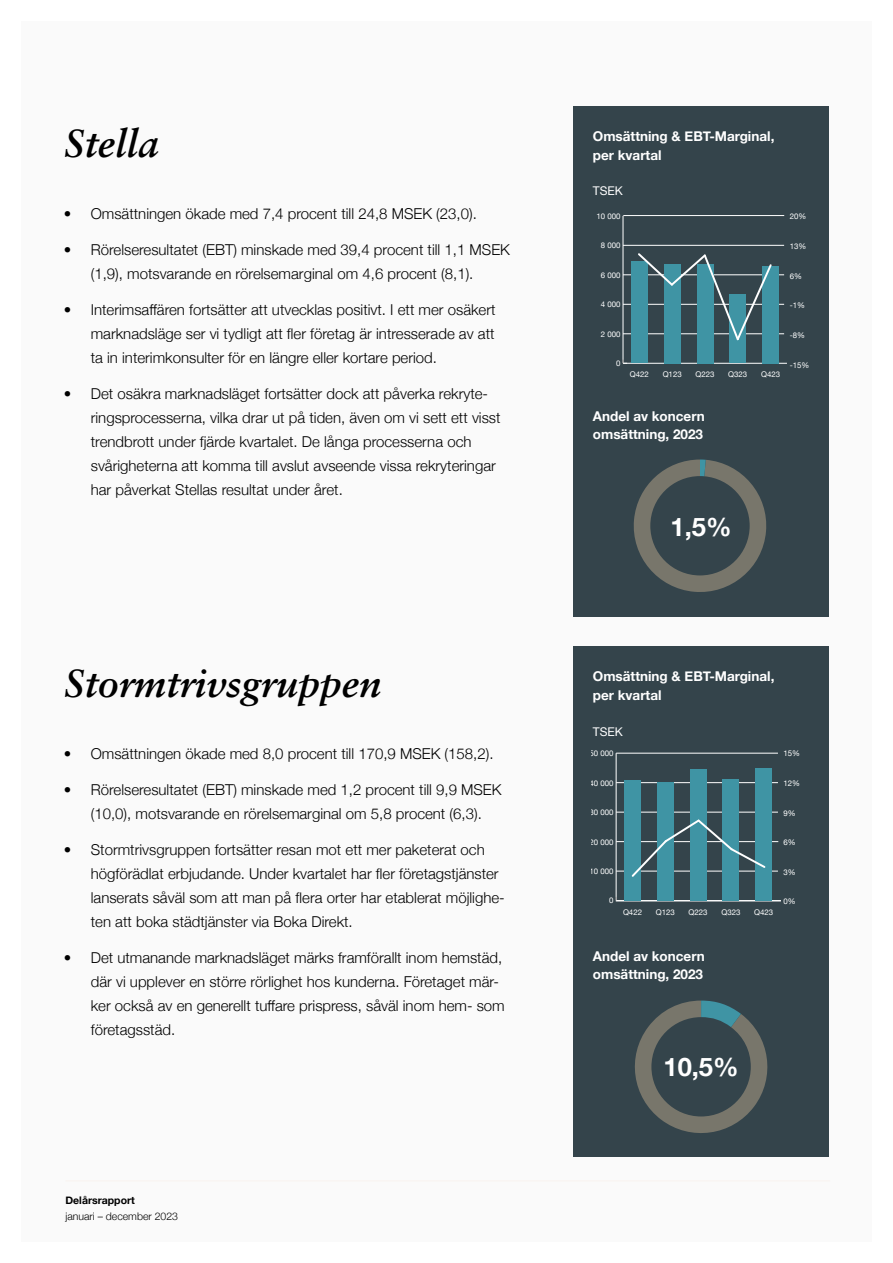
<style>
.page{position:relative;width:893px;height:1263px;background:#fff}
.page>*{position:absolute;margin:0;border:0;box-sizing:border-box;transform-origin:0 0}
.t1{font:italic 700 39px "Sabon LT Pro";color:#000}
.t2{font:700 25.5px "Helvetica Neue";color:#fff}
.t3{font:300 15px/24px "Helvetica Neue";color:#000}
.t4{font:700 13.5px/19.5px "Helvetica Neue";color:#fff}
.t5{font:12px "Helvetica Neue";color:#fff}
.t6{font:300 10.5px "Helvetica Neue";color:#000}
.t7{font:700 10.5px "Helvetica Neue";color:#000}
.t8{font:7.8px "Helvetica Neue";color:#fff}
</style>
<div class="page">
<div style="left:21px;top:21px;width:851px;height:1221px;background:#fafafa"></div>
<hr style="left:65px;top:1180px;width:765px;height:1px;background:#f9f5f3">
<div style="left:574px;top:106px;width:255px;height:511px;background:#34444b"></div>
<div style="left:574px;top:646px;width:255px;height:511px;background:#34444b"></div>
<hr style="left:623px;top:363px;width:164px;height:1px;background:#fff">
<hr style="left:623px;top:216px;width:1px;height:147px;background:#fff">
<svg style="left:622px;top:360px;width:5px;height:4px"></svg>
<hr style="left:623px;top:333px;width:161px;height:1px;background:#fff">
<hr style="left:623px;top:304px;width:161px;height:1px;background:#fff">
<hr style="left:623px;top:275px;width:161px;height:1px;background:#fff">
<hr style="left:623px;top:245px;width:161px;height:1px;background:#fff">
<hr style="left:623px;top:215px;width:161px;height:1px;background:#fff">
<div style="left:631px;top:261px;width:17px;height:102px;background:#3f94a4"></div>
<div style="left:664px;top:264px;width:16px;height:99px;background:#3f94a4"></div>
<div style="left:697px;top:264px;width:16px;height:99px;background:#3f94a4"></div>
<div style="left:730px;top:294px;width:16px;height:69px;background:#3f94a4"></div>
<div style="left:762px;top:266px;width:17px;height:97px;background:#3f94a4"></div>
<svg style="left:638px;top:253px;width:134px;height:89px"></svg>
<hr style="left:616px;top:753px;width:1px;height:147px;background:#fff">
<hr style="left:616px;top:900px;width:165px;height:1px;background:#fff">
<hr style="left:616px;top:871px;width:162px;height:1px;background:#fff">
<hr style="left:616px;top:841px;width:162px;height:1px;background:#fff">
<hr style="left:616px;top:812px;width:162px;height:1px;background:#fff">
<hr style="left:616px;top:782px;width:162px;height:1px;background:#fff">
<hr style="left:616px;top:753px;width:162px;height:1px;background:#fff">
<div style="left:624px;top:780px;width:17px;height:120px;background:#3f94a4"></div>
<div style="left:657px;top:782px;width:16px;height:118px;background:#3f94a4"></div>
<div style="left:690px;top:769px;width:16px;height:131px;background:#3f94a4"></div>
<div style="left:723px;top:779px;width:16px;height:121px;background:#3f94a4"></div>
<div style="left:755px;top:768px;width:17px;height:132px;background:#3f94a4"></div>
<svg style="left:631px;top:818px;width:135px;height:61px"></svg>
<svg style="left:633px;top:459px;width:134px;height:133px"></svg>
<svg style="left:635px;top:1000px;width:133px;height:133px"></svg>
<h1 class="t1" style="left:64px;top:119px;width:97px">Stella</h1>
<p class="t4" style="left:593px;top:127px;width:183px">Omsättning &amp; EBT-Marginal, per kvartal</p>
<p class="t5" style="left:593px;top:182px;width:32px">TSEK</p>
<p class="t3" style="left:64px;top:200px;width:415px">• Omsättningen ökade med 7,4 procent till 24,8 MSEK (23,0).</p>
<p class="t3" style="left:91px;top:236px;width:421px;text-indent:-27px">• Rörelseresultatet (EBT) minskade med 39,4 procent till 1,1 MSEK (1,9), motsvarande en rörelsemarginal om 4,6 procent (8,1).</p>
<p class="t3" style="left:91px;top:296px;width:406px;text-align:justify;text-indent:-27px">• Interimsaffären fortsätter att utvecklas positivt. I ett mer osäkert marknadsläge ser vi tydligt att fler företag är intresserade av att ta in interimkonsulter för en längre eller kortare period.</p>
<p class="t3" style="left:91px;top:380px;width:411px;text-indent:-27px">• Det osäkra marknadsläget fortsätter dock att påverka rekryte&shy;ringsprocesserna, vilka drar ut på tiden, även om vi sett ett visst trendbrott under fjärde kvartalet. De långa processerna och svårigheterna att komma till avslut avseende vissa rekryteringar har påverkat Stellas resultat under året.</p>
<p class="t8" style="left:596px;top:210px;width:26px">10 000</p>
<p class="t8" style="left:601px;top:240px;width:21px">8 000</p>
<p class="t8" style="left:601px;top:269px;width:21px">6 000</p>
<p class="t8" style="left:601px;top:299px;width:21px">4 000</p>
<p class="t8" style="left:601px;top:328px;width:21px">2 000</p>
<p class="t8" style="left:616px;top:358px;width:6px">0</p>
<p class="t8" style="left:630px;top:369px;width:21px">Q422</p>
<p class="t8" style="left:663px;top:369px;width:21px">Q123</p>
<p class="t8" style="left:695px;top:369px;width:21px">Q223</p>
<p class="t8" style="left:728px;top:369px;width:21px">Q323</p>
<p class="t8" style="left:761px;top:369px;width:21px">Q423</p>
<p class="t4" style="left:593px;top:408px;width:114px;line-height:18px">Andel av koncern omsättning, 2023</p>
<h2 class="t2" style="left:671px;top:507px;width:62px">1,5%</h2>
<p class="t8" style="left:790px;top:211px;width:18px">20%</p>
<p class="t8" style="left:790px;top:241px;width:18px">13%</p>
<p class="t8" style="left:790px;top:270px;width:14px">6%</p>
<p class="t8" style="left:790px;top:300px;width:17px">-1%</p>
<p class="t8" style="left:790px;top:329px;width:17px">-8%</p>
<p class="t8" style="left:790px;top:359px;width:21px">-15%</p>
<h1 class="t1" style="left:64px;top:659px;width:319px">Stormtrivsgruppen</h1>
<p class="t4" style="left:593px;top:667px;width:183px">Omsättning &amp; EBT-Marginal, per kvartal</p>
<p class="t5" style="left:593px;top:722px;width:32px">TSEK</p>
<p class="t3" style="left:64px;top:741px;width:431px">• Omsättningen ökade med 8,0 procent till 170,9 MSEK (158,2).</p>
<p class="t3" style="left:64px;top:777px;width:439px;text-align:center">• Rörelseresultatet (EBT) minskade med 1,2 procent till 9,9 MSEK (10,0), motsvarande en rörelsemarginal om 5,8 procent (6,3).</p>
<p class="t3" style="left:91px;top:837px;width:415px;text-indent:-27px">• Stormtrivsgruppen fortsätter resan mot ett mer paketerat och högförädlat erbjudande. Under kvartalet har fler företagstjänster lanserats såväl som att man på flera orter har etablerat möjlighe&shy;ten att boka städtjänster via Boka Direkt.</p>
<p class="t3" style="left:91px;top:945px;width:415px;text-indent:-27px">• Det utmanande marknadsläget märks framförallt inom hemstäd, där vi upplever en större rörlighet hos kunderna. Företaget mär&shy;ker också av en generellt tuffare prispress, såväl inom hem- som företagsstäd.</p>
<p class="t7" style="left:65px;top:1192px;width:71px">Delårsrapport</p>
<p class="t6" style="left:65px;top:1208px;width:114px">januari – december 2023</p>
<p class="t8" style="left:590px;top:748px;width:26px">50 000</p>
<p class="t8" style="left:783px;top:748px;width:18px">15%</p>
<p class="t8" style="left:590px;top:777px;width:26px">40 000</p>
<p class="t8" style="left:783px;top:777px;width:18px">12%</p>
<p class="t8" style="left:590px;top:807px;width:26px">30 000</p>
<p class="t8" style="left:783px;top:807px;width:14px">9%</p>
<p class="t8" style="left:590px;top:836px;width:26px">20 000</p>
<p class="t8" style="left:783px;top:837px;width:14px">6%</p>
<p class="t8" style="left:590px;top:865px;width:26px">10 000</p>
<p class="t8" style="left:783px;top:866px;width:14px">3%</p>
<p class="t8" style="left:609px;top:895px;width:6px">0</p>
<p class="t8" style="left:783px;top:896px;width:14px">0%</p>
<p class="t8" style="left:623px;top:906px;width:21px">Q422</p>
<p class="t8" style="left:656px;top:906px;width:21px">Q123</p>
<p class="t8" style="left:689px;top:906px;width:21px">Q223</p>
<p class="t8" style="left:721px;top:906px;width:21px">Q323</p>
<p class="t8" style="left:754px;top:906px;width:21px">Q423</p>
<p class="t4" style="left:593px;top:948px;width:114px;line-height:18px">Andel av koncern omsättning, 2023</p>
<h2 class="t2" style="left:663px;top:1047px;width:77px">10,5%</h2>
</div>
